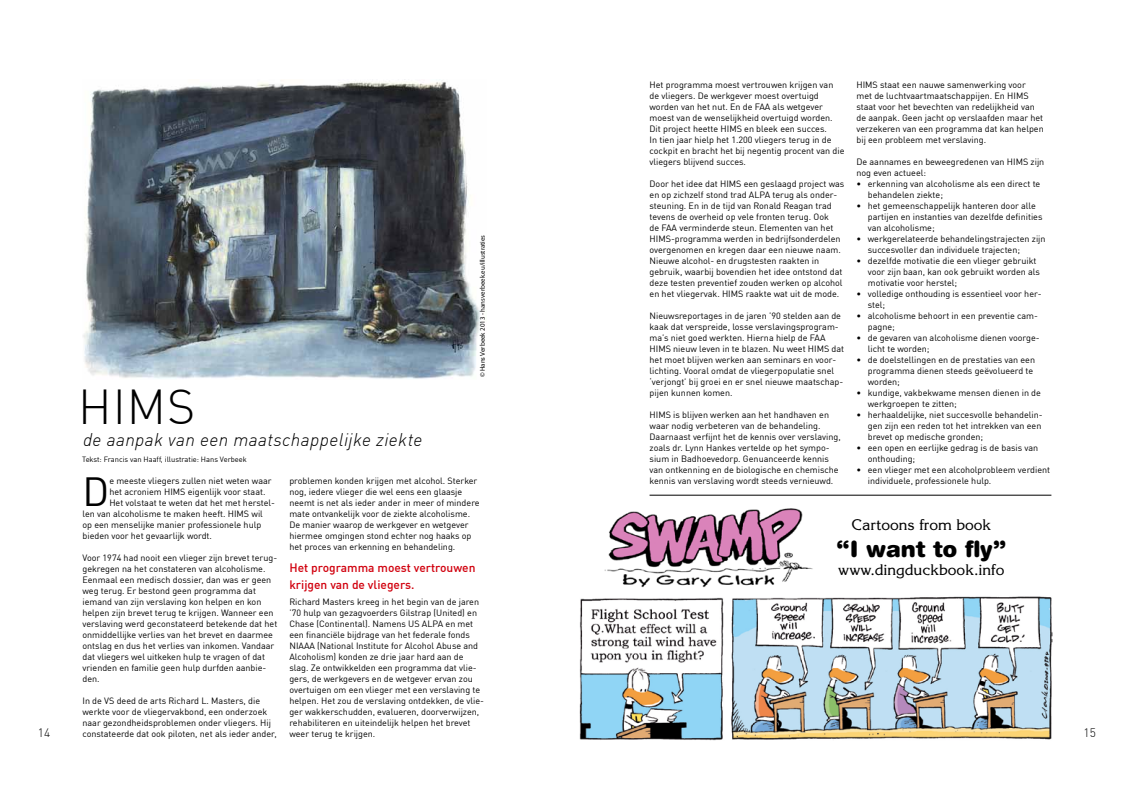
<style>
.page{position:relative;width:1134px;height:794px;background:#fff}
.page>*{position:absolute;margin:0;border:0;box-sizing:border-box;transform-origin:0 0}
.t1{font:300 48px "DIN Offc";color:#000}
.t2{font:39.9px "DIN Offc";color:#000}
.t3{font:900 22.5px "Helvetica Rounded";color:#000}
.t4{font:italic 300 18px "DIN Offc";letter-spacing:.02em;color:#000}
.t5{font:15px "Korinna";color:#000}
.t6{font:500 12px/16.5px "DIN Offc";color:#d1010e}
.t7{font:300 12px "DIN Offc";color:#000}
.t8{font:9px/11px "DIN Offc";color:#000}
.t9{font:7.5px "DIN Offc";color:#000}
.t10{font:6.9px "Myriad Pro";color:#000}
</style>
<div class="page">
<hr style="left:649px;top:495px;width:402px;height:1px;background:#000">
<img style="left:604px;top:508px;width:209px;height:80px">
<img style="left:579px;top:596px;width:474px;height:144px">
<img style="left:83px;top:79px;width:397px;height:300px">
<p class="t1" style="left:78px;top:377px;width:119px">HIMS</p>
<p class="t4" style="left:83px;top:428px;width:341px">de aanpak van een maatschappelijke ziekte</p>
<p class="t10" style="left:478px;top:377px;width:144px;rotate:-90deg">© Hans Verbeek 2013 - hansverbeek.eu/illustraties</p>
<p class="t9" style="left:82px;top:455px;width:166px">Tekst: Francis van Haaff, illustratie: Hans Verbeek</p>
<p class="t2" style="left:82px;top:467px;width:28px">D</p>
<p class="t8" style="left:109px;top:475px;width:164px">e meeste vliegers zullen niet weten waar</p>
<p class="t8" style="left:289px;top:475px;width:192px">problemen konden krijgen met alcohol. Sterker nog, iedere vlieger die wel eens een glaasje neemt is net als ieder ander in meer of mindere mate ontvankelijk voor de ziekte alcoholisme.<br>De manier waarop de werkgever en wetgever hiermee omgingen stond echter nog haaks op het proces van erkenning en behandeling.</p>
<p class="t8" style="left:109px;top:486px;width:158px">het acroniem HIMS eigenlijk voor staat.</p>
<p class="t8" style="left:109px;top:497px;width:167px">Het volstaat te weten dat het met herstel-</p>
<p class="t8" style="left:82px;top:508px;width:182px">len van alcoholisme te maken heeft. HIMS wil</p>
<p class="t8" style="left:82px;top:519px;width:180px">op een menselijke manier professionele hulp</p>
<p class="t8" style="left:82px;top:530px;width:131px">bieden voor het gevaarlijk wordt.</p>
<p class="t8" style="left:82px;top:552px;width:196px">Voor 1974 had nooit een vlieger zijn brevet terug&shy;gekregen na het constateren van alcoholisme.<br>Eenmaal een medisch dossier, dan was er geen weg terug. Er bestond geen programma dat iemand van zijn verslaving kon helpen en kon helpen zijn brevet terug te krijgen. Wanneer een verslaving werd geconstateerd betekende dat het onmiddellijke verlies van het brevet en daarmee ontslag en dus het verlies van inkomen. Vandaar dat vliegers wel uitkeken hulp te vragen of dat vrienden en familie geen hulp durfden aanbie&shy;den.</p>
<p class="t8" style="left:82px;top:695px;width:196px">In de VS deed de arts Richard L. Masters, die werkte voor de vliegervakbond, een onderzoek naar gezondheidsproblemen onder vliegers. Hij constateerde dat ook piloten, net als ieder ander,</p>
<p class="t6" style="left:289px;top:559px;width:188px">Het programma moest vertrouwen krijgen van de vliegers.</p>
<p class="t8" style="left:289px;top:596px;width:196px">Richard Masters kreeg in het begin van de jaren ’70 hulp van gezagvoerders Gilstrap (United) en Chase (Continental). Namens US ALPA en met een financiële bijdrage van het federale fonds NIAAA (National Institute for Alcohol Abuse and Alcoholism) konden ze drie jaar hard aan de slag. Ze ontwikkelden een programma dat vlie&shy;gers, de werkgevers en de wetgever ervan zou overtuigen om een vlieger met een verslaving te helpen. Het zou de verslaving ontdekken, de vlie&shy;ger wakkerschudden, evalueren, doorverwijzen, rehabiliteren en uiteindelijk helpen het brevet</p>
<p class="t7" style="left:38px;top:725px;width:14px">14</p>
<p class="t8" style="left:289px;top:728px;width:87px">weer terug te krijgen.</p>
<p class="t8" style="left:649px;top:79px;width:196px">Het programma moest vertrouwen krijgen van de vliegers. De werkgever moest overtuigd worden van het nut. En de FAA als wetgever moest van de wenselijkheid overtuigd worden.<br>Dit project heette HIMS en bleek een succes.<br>In tien jaar hielp het 1.200 vliegers terug in de cockpit en bracht het bij negentig procent van die vliegers blijvend succes.</p>
<p class="t8" style="left:649px;top:178px;width:196px">Door het idee dat HIMS een geslaagd project was en op zichzelf stond trad ALPA terug als onder&shy;steuning. En in de tijd van Ronald Reagan trad tevens de overheid op vele fronten terug. Ook<br>de FAA verminderde steun. Elementen van het HIMS-programma werden in bedrijfsonderdelen overgenomen en kregen daar een nieuwe naam.<br>Nieuwe alcohol- en drugstesten raakten in gebruik, waarbij bovendien het idee ontstond dat deze testen preventief zouden werken op alcohol en het vliegervak. HIMS raakte wat uit de mode.</p>
<p class="t8" style="left:649px;top:310px;width:196px">Nieuwsreportages in de jaren ’90 stelden aan de kaak dat verspreide, losse verslavingsprogram&shy;ma’s niet goed werkten. Hierna hielp de FAA HIMS nieuw leven in te blazen. Nu weet HIMS dat het moet blijven werken aan seminars en voor&shy;lichting. Vooral omdat de vliegerpopulatie snel ‘verjongt’ bij groei en er snel nieuwe maatschap&shy;pijen kunnen komen.</p>
<p class="t8" style="left:649px;top:409px;width:193px">HIMS is blijven werken aan het handhaven en waar nodig verbeteren van de behandeling.<br>Daarnaast verfijnt het de kennis over verslaving, zoals dr. Lynn Hankes vertelde op het sympo&shy;sium in Badhoevedorp. Genuanceerde kennis van ontkenning en de biologische en chemische kennis van verslaving wordt steeds vernieuwd.</p>
<p class="t8" style="left:856px;top:79px;width:189px">HIMS staat een nauwe samenwerking voor<br>met de luchtvaartmaatschappijen. En HIMS staat voor het bevechten van redelijkheid van de aanpak. Geen jacht op verslaafden maar het verzekeren van een programma dat kan helpen bij een probleem met verslaving.</p>
<p class="t8" style="left:856px;top:156px;width:189px">De aannames en beweegredenen van HIMS zijn nog even actueel:</p>
<p class="t8" style="left:868px;top:178px;width:174px;text-indent:-11px">• erkenning van alcoholisme als een direct te behandelen ziekte;</p>
<p class="t8" style="left:868px;top:200px;width:176px;text-indent:-11px">• het gemeenschappelijk hanteren door alle partijen en instanties van dezelfde definities van alcoholisme;</p>
<p class="t8" style="left:868px;top:233px;width:179px;text-indent:-11px">• werkgerelateerde behandelingstrajecten zijn succesvoller dan individuele trajecten;</p>
<p class="t8" style="left:868px;top:255px;width:174px;text-indent:-11px">• dezelfde motivatie die een vlieger gebruikt voor zijn baan, kan ook gebruikt worden als motivatie voor herstel;</p>
<p class="t8" style="left:868px;top:288px;width:175px;text-indent:-11px">• volledige onthouding is essentieel voor her&shy;stel;</p>
<p class="t8" style="left:868px;top:310px;width:172px;text-indent:-11px">• alcoholisme behoort in een preventie cam&shy;pagne;</p>
<p class="t8" style="left:868px;top:332px;width:173px;text-indent:-11px">• de gevaren van alcoholisme dienen voorge&shy;licht te worden;</p>
<p class="t8" style="left:868px;top:354px;width:169px;text-indent:-11px">• de doelstellingen en de prestaties van een programma dienen steeds geëvolueerd te worden;</p>
<p class="t8" style="left:868px;top:387px;width:175px;text-indent:-11px">• kundige, vakbekwame mensen dienen in de werkgroepen te zitten;</p>
<p class="t8" style="left:868px;top:409px;width:176px;text-indent:-11px">• herhaaldelijke, niet succesvolle behandelin&shy;gen zijn een reden tot het intrekken van een brevet op medische gronden;</p>
<p class="t8" style="left:868px;top:442px;width:172px;text-indent:-11px">• een open en eerlijke gedrag is de basis van onthouding;</p>
<p class="t8" style="left:868px;top:464px;width:184px;text-indent:-11px">• een vlieger met een alcoholprobleem verdient individuele, professionele hulp.</p>
<p class="t5" style="left:851px;top:515px;width:141px">Cartoons from book</p>
<p class="t3" style="left:836px;top:535px;width:172px">“I want to fly”</p>
<p class="t5" style="left:838px;top:561px;width:168px">www.dingduckbook.info</p>
<p class="t7" style="left:1083px;top:725px;width:14px">15</p>
</div>
